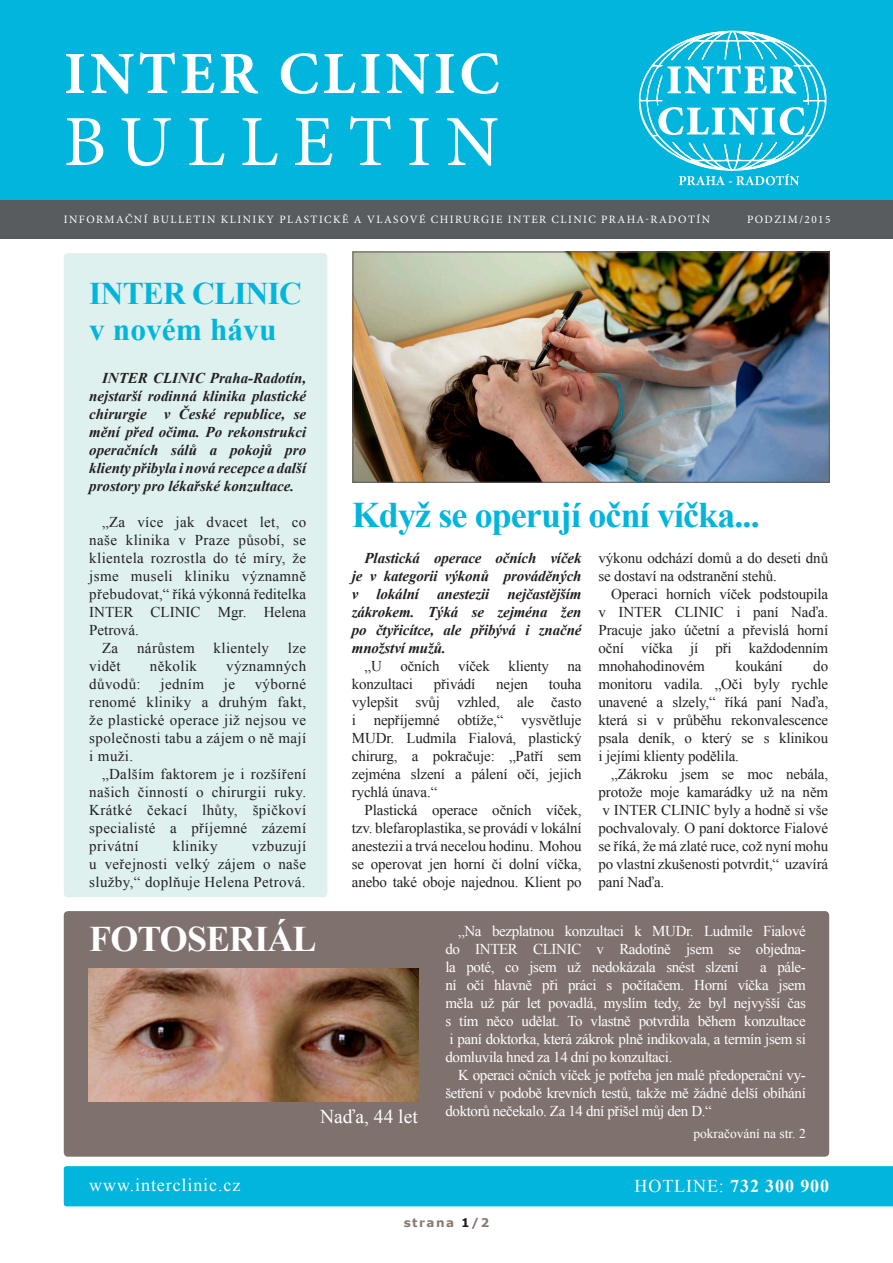
<style>
.page{position:relative;width:893px;height:1263px;background:#fff}
.page>*{position:absolute;margin:0;border:0;box-sizing:border-box;transform-origin:0 0}
.t1{font:72px "Minion Pro";letter-spacing:.2em;color:#fff}
.t2{font:700 60px "Minion Pro";letter-spacing:.06em;color:#fff}
.t3{font:700 36px "Times New Roman";letter-spacing:-.025em;color:#01b5dd}
.t4{font:700 36px "Times New Roman";letter-spacing:-.025em;color:#fff}
.t5{font:700 31.5px "Times New Roman";letter-spacing:-.025em;color:#01b5dd}
.t6{font:700 31.5px "Times New Roman";color:#01b5dd}
.t7{font:19.5px "Times New Roman";color:#fff}
.t8{font:18px "Times New Roman";letter-spacing:.05em;color:#fff}
.t9{font:700 18px "Times New Roman";letter-spacing:.05em;color:#fff}
.t10{font:15px/18px "Times New Roman";letter-spacing:-.01em;color:#231f20;text-align:justify}
.t11{font:15px/18px "Times New Roman";letter-spacing:-.025em;color:#fff}
.t12{font:italic 700 15px/18px "Times New Roman";letter-spacing:-.005em;color:#231f20;text-align:justify}
.t13{font:15px "Times New Roman";letter-spacing:.025em;color:#231f20}
.t14{font:13.5px "Times New Roman";color:#fff}
.t15{font:700 12px "Verdana";letter-spacing:.12em;color:#8a7973}
.t16{font:11.25px "Minion Pro";letter-spacing:.13em;color:#fff}
.s1{color:#231f20}
.s2{font-weight:400}
</style>
<div class="page">
<div style="left:0;top:200px;width:893px;height:38px;background:#595c5f"></div>
<div style="left:64px;top:253px;width:263px;height:644px;background:#def1ef;border-radius:4px"></div>
<div style="left:64px;top:911px;width:765px;height:246px;background:#7f716e;border-radius:4px"></div>
<div style="left:64px;top:1166px;width:829px;height:40px;background:#01b5dd"></div>
<img style="left:355px;top:254px;width:473px;height:227px">
<div style="left:353px;top:252px;width:477px;height:231px;border:1px solid #5b5b5b"></div>
<div style="left:0;top:0;width:893px;height:200px;background:#01b5dd"></div>
<svg style="left:638px;top:30px;width:189px;height:155px"></svg>
<img style="left:88px;top:968px;width:331px;height:133px">
<p class="t2" style="left:64px;top:32px;width:437px">INTER CLINIC</p>
<p class="t1" style="left:64px;top:94px;width:437px">BULLETIN</p>
<p class="t16" style="left:64px;top:212px;width:648px">INFORMAČNÍ BULLETIN KLINIKY PLASTICKĚ A VLASOVÉ CHIRURGIE INTER CLINIC PRAHA-RADOTÍN</p>
<p class="t16" style="left:747px;top:212px;width:85px">PODZIM/2015</p>
<p class="t5" style="left:89px;top:271px;width:214px">INTER CLINIC</p>
<p class="t6" style="left:89px;top:307px;width:189px">v novém hávu</p>
<p class="t12" style="left:89px;top:369px;width:218px;text-indent:13px">INTER CLINIC Praha-Radotín, nejstarší rodinná klinika plastické chirurgie v České republice, se mění před očima. Po rekonstrukci operačních sálů a pokojů pro klienty přibyla i nová recepce a další prostory pro lékařské konzultace.</p>
<p class="t10" style="left:89px;top:513px;width:218px;text-indent:13px">„Za více jak dvacet let, co naše klinika v Praze působí, se klientela rozrostla do té míry, že jsme museli kliniku významně přebudovat,“ říká výkonná ředitelka INTER CLINIC Mgr. Helena Petrová.</p>
<p class="t10" style="left:102px;top:639px;width:18px">Za</p>
<p class="t13" style="left:137px;top:638px;width:59px">nárůstem</p>
<p class="t13" style="left:214px;top:638px;width:57px">klientely</p>
<p class="t10" style="left:288px;top:639px;width:20px">lze</p>
<p class="t10" style="left:89px;top:657px;width:33px">vidět</p>
<p class="t13" style="left:150px;top:656px;width:49px">několik</p>
<p class="t13" style="left:226px;top:656px;width:82px">významných</p>
<p class="t10" style="left:89px;top:675px;width:53px">důvodů:</p>
<p class="t10" style="left:160px;top:675px;width:45px">jedním</p>
<p class="t10" style="left:224px;top:675px;width:13px">je</p>
<p class="t10" style="left:89px;top:675px;width:218px;text-indent:165px">výborné renomé kliniky a druhým fakt, že plastické operace již nejsou ve společnosti tabu a zájem o ně mají i muži.</p>
<p class="t10" style="left:89px;top:765px;width:218px;text-indent:13px">„Dalším faktorem je i rozšíření našich činností o chirurgii ruky.<br>Krátké čekací lhůty, špičkoví specialisté a příjemné zázemí privátní</p>
<p class="t10" style="left:89px;top:837px;width:218px;text-indent:163px">vzbuzují u veřejnosti velký zájem o naše služby,“ doplňuje Helena Petrová.</p>
<p class="t13" style="left:173px;top:836px;width:46px">kliniky</p>
<p class="t3" style="left:352px;top:489px;width:409px">Když se operují oční víčka...</p>
<p class="t12" style="left:352px;top:548px;width:231px;text-indent:13px">Plastická operace očních víček je v kategorii výkonů prováděných v lokální anestezii nejčastějším zákrokem. Týká se zejména žen po čtyřicítce, ale přibývá i značné množství mužů.</p>
<p class="t10" style="left:352px;top:656px;width:231px;text-indent:13px">„U očních víček klienty na konzultaci</p>
<p class="t10" style="left:434px;top:674px;width:43px">přivádí</p>
<p class="t10" style="left:496px;top:674px;width:33px">nejen</p>
<p class="t10" style="left:352px;top:674px;width:231px;text-indent:197px">touha vylepšit svůj vzhled, ale často i nepříjemné obtíže,“ vysvětluje MUDr. Ludmila Fialová, plastický chirurg, a pokračuje: „Patří sem zejména slzení a pálení očí, jejich rychlá únava.“</p>
<p class="t10" style="left:352px;top:800px;width:231px;text-indent:13px">Plastická operace očních víček, tzv. blefaroplastika, se provádí v lokální anestezii a trvá necelou hodinu. Mohou se operovat jen horní či dolní víčka, anebo také oboje najednou. Klient po</p>
<p class="t10" style="left:598px;top:549px;width:231px">výkonu odchází domů a do deseti dnů se dostaví na odstranění stehů.</p>
<p class="t10" style="left:598px;top:585px;width:231px;text-indent:13px">Operaci horních víček podstoupila v INTER CLINIC i paní Naďa.<br>Pracuje jako účetní a převislá horní oční víčka jí při každodenním mnohahodinovém</p>
<p class="t10" style="left:598px;top:657px;width:231px;text-indent:215px">do monitoru vadila. „Oči byly rychle unavené a slzely,“ říká paní Naďa, která si v průběhu rekonvalescence psala deník, o který se s klinikou i jejími klienty podělila.</p>
<p class="t10" style="left:598px;top:765px;width:231px;text-indent:13px">„Zákroku jsem se moc nebála, protože moje kamarádky už na něm v INTER CLINIC byly a hodně si vše pochvalovaly. O paní doktorce Fialové se říká, že má zlaté ruce, což nyní mohu po vlastní zkušenosti potvrdit,“ uzavírá paní Naďa.</p>
<p class="t10" style="left:735px;top:657px;width:49px">koukání</p>
<p class="t4" style="left:89px;top:913px;width:229px">FOTOSERIÁL</p>
<p class="t11" style="left:458px;top:922px;width:349px">„Na bezplatnou konzultaci k MUDr. Ludmile Fialové</p>
<p class="t11" style="left:445px;top:940px;width:362px">do INTER CLINIC v Radotíně jsem se objedna&shy;la poté, co jsem už nedokázala snést slzení</p>
<p class="t11" style="left:445px;top:958px;width:362px;text-align:justify;text-indent:315px">a pále&shy;ní očí hlavně při práci s počítačem. Horní víčka jsem měla už pár let povadlá, myslím tedy, že byl nejvyšší čas s tím něco udělat. To vlastně potvrdila během konzultace i paní doktorka, která zákrok plně indikovala, a termín jsem si domluvila hned za 14 dní po konzultaci.</p>
<p class="t11" style="left:445px;top:1066px;width:362px;text-align:right">K operaci očních víček je potřeba jen malé předoperační vy&shy;šetření v podobě krevních testů, takže mě žádné delší obíhání</p>
<p class="t8" style="left:89px;top:1172px;width:153px">www.interclinic.cz</p>
<p class="t7" style="left:320px;top:1103px;width:99px">Naďa, 44 let</p>
<p class="t11" style="left:445px;top:1102px;width:268px">doktorů nečekalo. Za 14 dní přišel můj den D.“</p>
<p class="t14" style="left:693px;top:1124px;width:114px">pokračování na str. 2</p>
<p class="t15" style="left:404px;top:1214px;width:87px">strana <span class="s1">1</span>/2</p>
<p class="t9" style="left:635px;top:1172px;width:196px"><span class="s2">HOTLINE:</span> 732 300 900</p>
</div>
